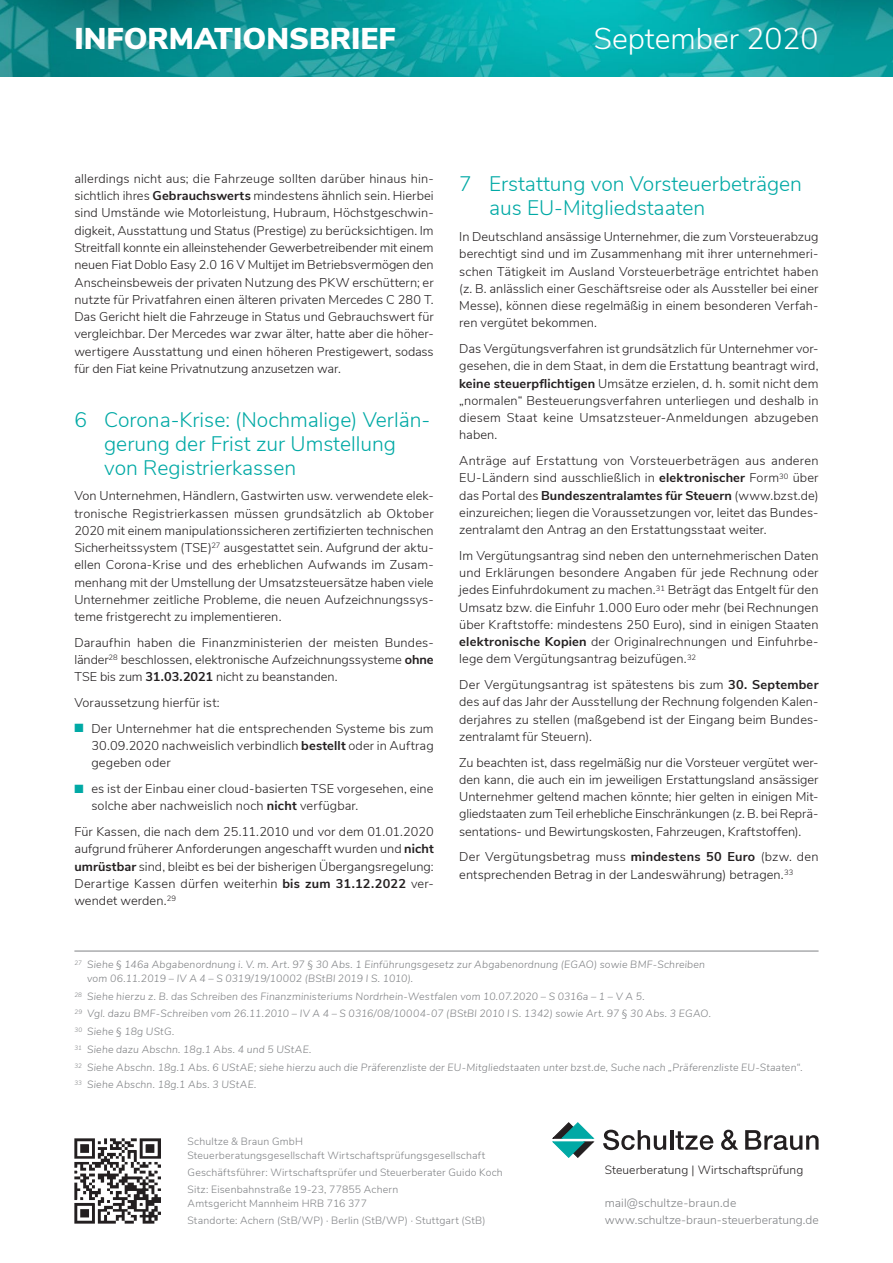
<style>
.page{position:relative;width:893px;height:1263px;background:#fff}
.page>*{position:absolute;margin:0;border:0;box-sizing:border-box;transform-origin:0 0}
.t1{font:900 30px "Nunito Sans";color:#fff}
.t2{font:300 30px "Nunito Sans";color:#fff}
.t3{font:300 21px/24px "Nunito Sans";color:#00a9a5}
.t4{font:300 12.75px/17.2px "Nunito Sans";letter-spacing:.005em;color:#231f20;text-align:justify}
.t5{font:300 12px/17.1px "Nunito Sans";letter-spacing:.005em;color:#808285}
.t6{font:300 12px "Nunito Sans";letter-spacing:.01em;color:#231f20}
.t7{font:italic 300 10.5px/17.7px "Nunito Sans";letter-spacing:.015em;color:#808285}
.t8{font:300 10.5px/16.8px "Nunito Sans";letter-spacing:.02em;color:#808285}
.s1{font-weight:700}
.s2{color:#00a9a5}
</style>
<div class="page">
<img style="left:0;top:0;width:893px;height:77px">
<svg style="left:603px;top:1130px;width:63px;height:20px"></svg>
<hr style="left:670px;top:1130px;width:3px;height:20px;background:#231f20">
<svg style="left:675px;top:1131px;width:39px;height:19px"></svg>
<svg style="left:721px;top:1130px;width:17px;height:20px"></svg>
<svg style="left:745px;top:1130px;width:74px;height:20px"></svg>
<svg style="left:553px;top:1123px;width:41px;height:34px"></svg>
<img style="left:75px;top:1138px;width:85px;height:86px">
<hr style="left:74px;top:951px;width:745px;height:1px;background:#808285">
<h1 class="t1" style="left:74px;top:16px;width:323px">INFORMATIONSBRIEF</h1>
<h1 class="t2" style="left:594px;top:17px;width:226px">September 2020</h1>
<p class="t4" style="left:74px;top:169px;width:361px">allerdings nicht aus; die Fahrzeuge sollten darüber hinaus hin&shy;sichtlich ihres <span class="s1">Gebrauchswerts</span> mindestens ähnlich sein. Hierbei sind Umstände wie Motorleistung, Hubraum, Höchstgeschwin&shy;digkeit, Ausstattung und Status (Prestige) zu berücksichtigen. Im Streitfall konnte ein alleinstehender Gewerbetreibender mit einem neuen Fiat Doblo Easy 2.0 16 V Multijet im Betriebsvermögen den Anscheinsbeweis der privaten Nutzung des PKW erschüttern; er nutzte für Privatfahren einen älteren privaten Mercedes C 280 T.<br>Das Gericht hielt die Fahrzeuge in Status und Gebrauchswert für vergleichbar. Der Mercedes war zwar älter, hatte aber die höher&shy;wertigere Ausstattung und einen höheren Prestigewert, sodass für den Fiat keine Privatnutzung anzusetzen war.</p>
<h2 class="t3" style="left:104px;top:406px;width:328px;text-indent:-30px">6 Corona-Krise: (Nochmalige) Verlän&shy;gerung der Frist zur Umstellung von Registrierkassen</h2>
<p class="t4" style="left:74px;top:486px;width:361px">Von Unternehmen, Händlern, Gastwirten usw. verwendete elek&shy;tronische Registrierkassen müssen grundsätzlich ab Oktober 2020 mit einem manipulationssicheren zertifizierten technischen Sicherheitssystem (TSE)<sup>27</sup> ausgestattet sein. Aufgrund der aktu&shy;ellen Corona-Krise und des erheblichen Aufwands im Zusam&shy;menhang mit der Umstellung der Umsatzsteuersätze haben viele Unternehmer zeitliche Probleme, die neuen Aufzeichnungssys&shy;teme fristgerecht zu implementieren.</p>
<p class="t4" style="left:74px;top:633px;width:361px;text-align:left">Daraufhin haben die Finanzministerien der meisten Bundes&shy;länder<sup>28</sup> beschlossen, elektronische Aufzeichnungssysteme <span class="s1">ohne<br></span>TSE bis zum <span class="s1">31.03.2021</span> nicht zu beanstanden.</p>
<p class="t4" style="left:74px;top:693px;width:147px">Voraussetzung hierfür ist:</p>
<p class="t4" style="left:91px;top:719px;width:344px;text-indent:-17px"><span class="s2">■</span> Der Unternehmer hat die entsprechenden Systeme bis zum 30.09.2020 nachweislich verbindlich <span class="s1">bestellt</span> oder in Auftrag gegeben oder</p>
<p class="t4" style="left:91px;top:779px;width:344px;text-indent:-17px"><span class="s2">■</span> es ist der Einbau einer cloud-basierten TSE vorgesehen, eine solche aber nachweislich noch <span class="s1">nicht</span> verfügbar.</p>
<p class="t4" style="left:74px;top:822px;width:361px">Für Kassen, die nach dem 25.11.2010 und vor dem 01.01.2020 aufgrund früherer Anforderungen angeschafft wurden und <span class="s1">nicht umrüstbar</span> sind, bleibt es bei der bisherigen Übergangsregelung:<br>Derartige Kassen dürfen weiterhin <span class="s1">bis zum 31.12.2022</span> ver&shy;wendet werden.<sup>29</sup></p>
<h2 class="t3" style="left:489px;top:171px;width:314px;text-indent:-30px">7 Erstattung von Vorsteuerbeträgen aus EU-Mitgliedstaaten</h2>
<p class="t4" style="left:459px;top:227px;width:361px">In Deutschland ansässige Unternehmer, die zum Vorsteuerabzug berechtigt sind und im Zusammenhang mit ihrer unternehmeri&shy;schen Tätigkeit im Ausland Vorsteuerbeträge entrichtet haben (z. B. anlässlich einer Geschäftsreise oder als Aussteller bei einer Messe), können diese regelmäßig in einem besonderen Verfah&shy;ren vergütet bekommen.</p>
<p class="t4" style="left:459px;top:339px;width:361px">Das Vergütungsverfahren ist grundsätzlich für Unternehmer vor&shy;gesehen, die in dem Staat, in dem die Erstattung beantragt wird, <span class="s1">keine steuerpflichtigen</span> Umsätze erzielen, d. h. somit nicht dem „normalen“ Besteuerungsverfahren unterliegen und deshalb in diesem Staat keine Umsatzsteuer-Anmeldungen abzugeben haben.</p>
<p class="t4" style="left:459px;top:451px;width:361px">Anträge auf Erstattung von Vorsteuerbeträgen aus anderen EU-Ländern sind ausschließlich in <span class="s1">elektronischer</span> Form<sup>30</sup> über das Portal des <span class="s1">Bundeszentralamtes für Steuern</span> (www.bzst.de) einzureichen; liegen die Voraussetzungen vor, leitet das Bundes&shy;zentralamt den Antrag an den Erstattungsstaat weiter.</p>
<p class="t4" style="left:459px;top:546px;width:361px">Im Vergütungsantrag sind neben den unternehmerischen Daten und Erklärungen besondere Angaben für jede Rechnung oder jedes Einfuhrdokument zu machen.<sup>31</sup> Beträgt das Entgelt für den Umsatz bzw. die Einfuhr 1.000 Euro oder mehr (bei Rechnungen über Kraftstoffe: mindestens 250 Euro), sind in einigen Staaten <span class="s1">elektronische Kopien</span> der Originalrechnungen und Einfuhrbe&shy;lege dem Vergütungsantrag beizufügen.<sup>32</sup></p>
<p class="t4" style="left:459px;top:675px;width:361px">Der Vergütungsantrag ist spätestens bis zum <span class="s1">30. September </span>des auf das Jahr der Ausstellung der Rechnung folgenden Kalen&shy;derjahres zu stellen (maßgebend ist der Eingang beim Bundes&shy;zentralamt für Steuern).</p>
<p class="t4" style="left:459px;top:753px;width:361px">Zu beachten ist, dass regelmäßig nur die Vorsteuer vergütet wer&shy;den kann, die auch ein im jeweiligen Erstattungsland ansässiger Unternehmer geltend machen könnte; hier gelten in einigen Mit&shy;gliedstaaten zum Teil erhebliche Einschränkungen (z. B. bei Reprä&shy;sentations- und Bewirtungskosten, Fahrzeugen, Kraftstoffen).</p>
<p class="t4" style="left:459px;top:847px;width:361px">Der Vergütungsbetrag muss <span class="s1">mindestens 50 Euro</span> (bzw. den entsprechenden Betrag in der Landeswährung) betragen.<sup>33</sup></p>
<p class="t7" style="left:87px;top:957px;width:619px;line-height:13.5px;text-indent:-13px"><sup>27</sup> Siehe § 146a Abgabenordnung i. V. m. Art. 97 § 30 Abs. 1 Einführungsgesetz zur Abgabenordnung (EGAO) sowie BMF-Schreiben vom 06.11.2019 – IV A 4 – S 0319/19/10002 (BStBl 2019 I S. 1010).</p>
<p class="t7" style="left:74px;top:986px;width:730px"><sup>28</sup> Siehe hierzu z. B. das Schreiben des Finanzministeriums Nordrhein-Westfalen vom 10.07.2020 – S 0316a – 1 – V A 5.<br><sup>29</sup> Vgl. dazu BMF-Schreiben vom 26.11.2010 – IV A 4 – S 0316/08/10004-07 (BStBl 2010 I S. 1342) sowie Art. 97 § 30 Abs. 3 EGAO.<br><sup>30</sup> Siehe § 18g UStG.<br><sup>31</sup> Siehe dazu Abschn. 18g.1 Abs. 4 und 5 UStAE.<br><sup>32</sup> Siehe Abschn. 18g.1 Abs. 6 UStAE; siehe hierzu auch die Präferenzliste der EU-Mitgliedstaaten unter bzst.de, Suche nach „Präferenzliste EU-Staaten“.<br><sup>33</sup> Siehe Abschn. 18g.1 Abs. 3 UStAE.</p>
<p class="t8" style="left:188px;top:1133px;width:299px;line-height:14.2px">Schultze &amp; Braun GmbH<br>Steuerberatungsgesellschaft Wirtschaftsprüfungsgesellschaft</p>
<p class="t8" style="left:188px;top:1163px;width:317px">Geschäftsführer: Wirtschaftsprüfer und Steuerberater Guido Koch<br>Sitz: Eisenbahnstraße 19-23, 77855 Achern</p>
<p class="t8" style="left:188px;top:1194px;width:299px">Amtsgericht Mannheim HRB 716 377<br>Standorte: Achern (StB/WP) · Berlin (StB/WP) · Stuttgart (StB)</p>
<p class="t6" style="left:605px;top:1161px;width:200px">Steuerberatung | Wirtschaftsprüfung</p>
<p class="t5" style="left:605px;top:1193px;width:215px">mail@schultze-braun.de www.schultze-braun-steuerberatung.de</p>
</div>
